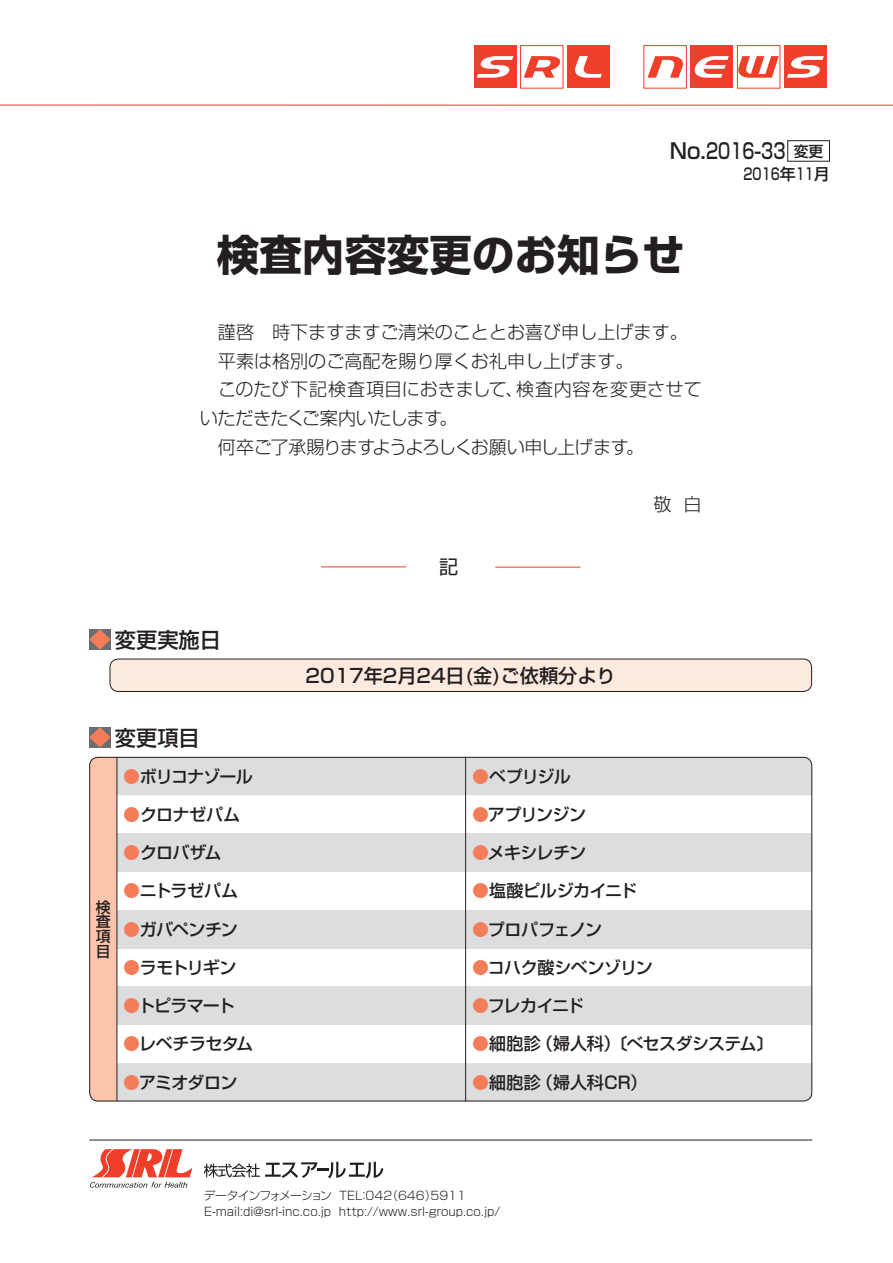
<style>
.page{position:relative;width:893px;height:1263px;background:#fff}
.page>*{position:absolute;margin:0;border:0;box-sizing:border-box;transform-origin:0 0}
.ノーマル{font:700 42.45px "Shin Go Pro";color:#231f20}
.ノーマル-2{font:500 21.3px "Shin Go Pro";color:#231f20}
.ノーマル-3{font:500 19.2px "Shin Go Pro";color:#231f20}
.t1{font:19.2px "Shin Go Pro Regular 90 pv RKSJ H";color:#231f20}
.ノーマル-4{font:300 18px/28.7px "Shin Go Pro";color:#231f20}
.ノーマル-5{font:300 18px "Shin Go Pro";letter-spacing:-.05em;color:#231f20}
.t2{font:500 16.95px "Shin Go Pro";letter-spacing:-.035em;color:#231f20}
.t3{font:500 16.95px "Shin Go Pro";letter-spacing:.005em;color:#231f20}
.t4{font:500 16.95px "Shin Go Pro";letter-spacing:-.055em;color:#231f20}
.ノーマル-6{font:500 15.9px "Shin Go Pro";color:#231f20;scale:.75 1}
.ノーマル-7{font:500 14.85px/14.9px "Shin Go Pro";color:#231f20;text-align:justify}
.t5{font:11.7px/15.9px "Shin Go Pro Light 90 pv RKSJ H";color:#231f20}
.s1{font-family:"Koz Min Pro";font-weight:400;color:#f47d59}
</style>
<div class="page">
<div style="left:474px;top:46px;width:42px;height:42px;background:#ef3e29"></div>
<svg style="left:477px;top:56px;width:36px;height:22px"></svg>
<svg style="left:524px;top:56px;width:37px;height:22px"></svg>
<div style="left:520px;top:45px;width:43px;height:44px;border:1px solid #ef3e29"></div>
<div style="left:567px;top:46px;width:43px;height:42px;background:#ef3e29"></div>
<svg style="left:575px;top:56px;width:27px;height:22px"></svg>
<svg style="left:647px;top:56px;width:36px;height:22px"></svg>
<div style="left:643px;top:45px;width:44px;height:44px;border:1px solid #ef3e29"></div>
<div style="left:691px;top:46px;width:42px;height:42px;background:#ef3e29"></div>
<svg style="left:694px;top:56px;width:35px;height:22px"></svg>
<svg style="left:736px;top:56px;width:42px;height:22px"></svg>
<div style="left:737px;top:45px;width:43px;height:44px;border:1px solid #ef3e29"></div>
<div style="left:784px;top:46px;width:43px;height:42px;background:#ef3e29"></div>
<svg style="left:787px;top:56px;width:37px;height:22px"></svg>
<hr style="left:0;top:105px;width:893px;height:1px;background:#ef3e29">
<div style="left:787px;top:140px;width:43px;height:22px;border:1px solid #231f20"></div>
<svg style="left:204px;top:1162px;width:179px;height:16px"></svg>
<svg style="left:90px;top:1149px;width:102px;height:39px"></svg>
<hr style="left:89px;top:1140px;width:723px;height:1px;background:#231f20">
<hr style="left:321px;top:566px;width:85px;height:1px;background:#ef3e29">
<hr style="left:495px;top:567px;width:85px;height:1px;background:#ef3e29">
<svg style="left:89px;top:629px;width:22px;height:21px"></svg>
<div style="left:110px;top:659px;width:702px;height:32px;background:#fdeadf;border-radius:9px"></div>
<div style="left:110px;top:659px;width:702px;height:33px;border:1px solid #231f20;border-radius:9px"></div>
<svg style="left:89px;top:727px;width:22px;height:20px"></svg>
<svg style="left:89px;top:757px;width:723px;height:344px"></svg>
<hr style="left:117px;top:757px;width:1px;height:344px;background:#231f20">
<hr style="left:465px;top:757px;width:1px;height:344px;background:#231f20">
<p class="ノーマル-2" style="left:670px;top:133px;width:117px">No.2016-33</p>
<p class="ノーマル-7" style="left:794px;top:142px;width:31px">変更</p>
<p class="ノーマル" style="left:217px;top:221px;width:469px">検査内容変更のお知らせ</p>
<p class="ノーマル-4" style="left:218px;top:316px;width:471px">謹啓　時下ますますご清栄のこととお喜び申し上げます。</p>
<p class="ノーマル-4" style="left:218px;top:344px;width:417px">平素は格別のご高配を賜り厚くお礼申し上げます。</p>
<p class="ノーマル-4" style="left:200px;top:373px;width:504px">　このたび下記検査項目におきまして、検査内容を変更させていただきたくご案内いたします。　</p>
<p class="ノーマル-5" style="left:200px;top:432px;width:446px">　何卒ご了承賜りますようよろしくお願い申し上げます。</p>
<p class="ノーマル-2" style="left:115px;top:622px;width:108px">変更実施日</p>
<p class="t1" style="left:439px;top:551px;width:21px">記</p>
<p class="ノーマル-3" style="left:306px;top:659px;width:311px">2017年2月24日(金)ご依頼分より</p>
<p class="ノーマル-4" style="left:653px;top:488px;width:50px">敬 白</p>
<p class="ノーマル-6" style="left:743px;top:161px;width:117px">2016年11月</p>
<p class="ノーマル-2" style="left:115px;top:720px;width:87px">変更項目</p>
<p class="t4" style="left:123px;top:762px;width:131px"><span class="s1">●</span>ボリコナゾール</p>
<p class="t2" style="left:123px;top:800px;width:118px"><span class="s1">●</span>クロナゼパム</p>
<p class="t2" style="left:123px;top:839px;width:100px"><span class="s1">●</span>クロバザム</p>
<p class="t2" style="left:123px;top:877px;width:116px"><span class="s1">●</span>ニトラゼパム</p>
<p class="t2" style="left:123px;top:915px;width:116px"><span class="s1">●</span>ガバペンチン</p>
<p class="t2" style="left:123px;top:953px;width:115px"><span class="s1">●</span>ラモトリギン</p>
<p class="t2" style="left:123px;top:992px;width:113px"><span class="s1">●</span>トピラマート</p>
<p class="t2" style="left:123px;top:1030px;width:131px"><span class="s1">●</span>レベチラセタム</p>
<p class="t2" style="left:123px;top:1068px;width:116px"><span class="s1">●</span>アミオダロン</p>
<p class="ノーマル-7" style="left:96px;top:898px;width:16px">検査項目</p>
<p class="t2" style="left:472px;top:762px;width:100px"><span class="s1">●</span>ベプリジル</p>
<p class="t2" style="left:472px;top:800px;width:116px"><span class="s1">●</span>アプリンジン</p>
<p class="t2" style="left:472px;top:839px;width:116px"><span class="s1">●</span>メキシレチン</p>
<p class="t2" style="left:472px;top:877px;width:166px"><span class="s1">●</span>塩酸ピルジカイニド</p>
<p class="t2" style="left:472px;top:915px;width:132px"><span class="s1">●</span>プロパフェノン</p>
<p class="t2" style="left:472px;top:953px;width:182px"><span class="s1">●</span>コハク酸シベンゾリン</p>
<p class="t2" style="left:472px;top:992px;width:113px"><span class="s1">●</span>フレカイニド</p>
<p class="t2" style="left:472px;top:1030px;width:303px"><span class="s1">●</span>細胞診（婦人科）〔べセスダシステム〕</p>
<p class="t3" style="left:472px;top:1068px;width:177px"><span class="s1">●</span>細胞診（婦人科CR）</p>
<p class="t5" style="left:204px;top:1186px;width:298px">データインフォメーション TEL：042（646）5911<br>E-mail:di@srl-inc.co.jp http://www.srl-group.co.jp/</p>
</div>
